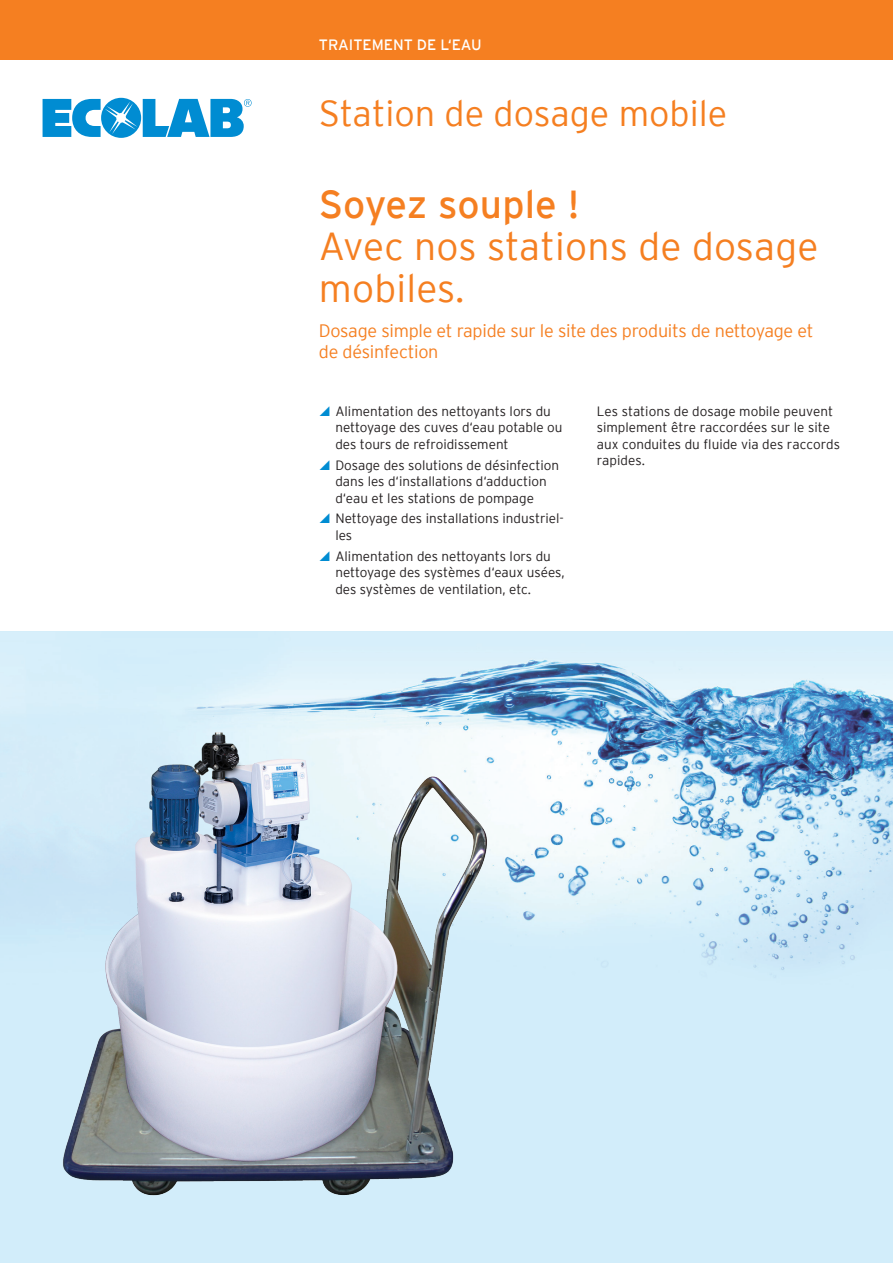
<style>
.page{position:relative;width:893px;height:1263px;background:#fff}
.page>*{position:absolute;margin:0;border:0;box-sizing:border-box;transform-origin:0 0}
.t1{font:300 39px/42px "Interstate";letter-spacing:.005em;color:#f57f21}
.t2{font:39px "Interstate";letter-spacing:-.005em;color:#f57f21}
.t3{font:300 36px "Interstate";color:#f57f21}
.t4{font:300 18px/21.6px "Interstate";letter-spacing:-.015em;color:#f57f21}
.t5{font:15px "Interstate";color:#fff}
.t6{font:300 13.5px/16.5px "Interstate";color:#231f20}
</style>
<div class="page">
<div style="left:0;top:0;width:893px;height:60px;background:#f57f21"></div>
<svg style="left:43px;top:98px;width:209px;height:40px"></svg>
<img style="left:0;top:631px;width:893px;height:632px">
<img style="left:44px;top:720px;width:462px;height:491px">
<p class="t5" style="left:319px;top:36px;width:164px">TRAITEMENT DE L‘EAU</p>
<p class="t3" style="left:319px;top:94px;width:410px">Station de dosage mobile</p>
<p class="t2" style="left:319px;top:183px;width:262px">Soyez souple !</p>
<p class="t1" style="left:319px;top:225px;width:501px">Avec nos stations de dosage mobiles.</p>
<p class="t4" style="left:319px;top:319px;width:496px">Dosage simple et rapide sur le site des produits de nettoyage et de désinfection</p>
<p class="t6" style="left:335px;top:403px;width:229px">Alimentation des nettoyants lors du nettoyage des cuves d‘eau potable ou des tours de refroidissement</p>
<p class="t6" style="left:335px;top:456px;width:225px">Dosage des solutions de désinfection dans les d‘installations d‘adduction d‘eau et les stations de pompage</p>
<p class="t6" style="left:335px;top:510px;width:230px">Nettoyage des installations industriel&shy;les</p>
<p class="t6" style="left:335px;top:547px;width:231px">Alimentation des nettoyants lors du nettoyage des systèmes d‘eaux usées, des systèmes de ventilation, etc.</p>
<p class="t6" style="left:597px;top:403px;width:245px">Les stations de dosage mobile peuvent simplement être raccordées sur le site aux conduites du fluide via des raccords rapides.</p>
</div>
